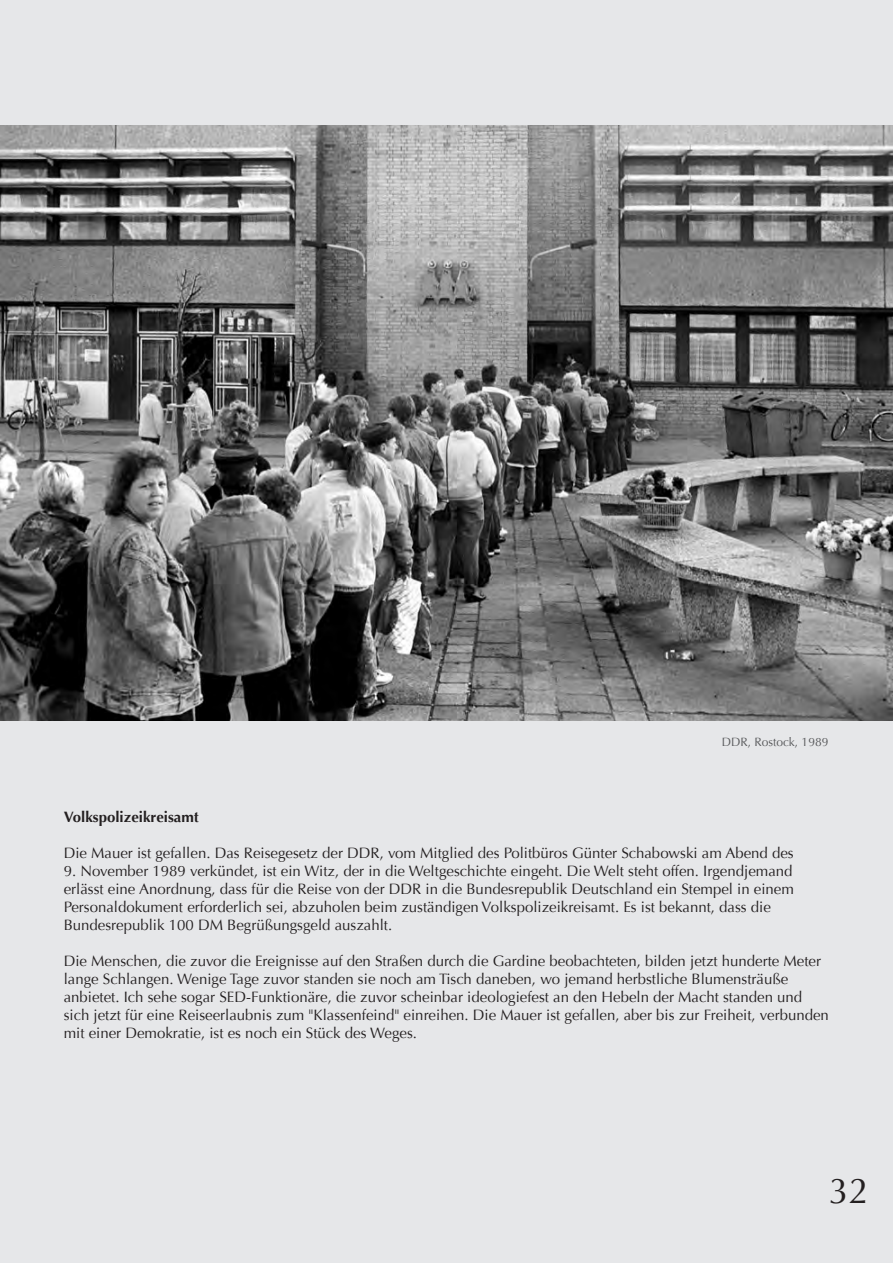
<style>
.page{position:relative;width:893px;height:1263px;background:#fff}
.page>*{position:absolute;margin:0;border:0;box-sizing:border-box;transform-origin:0 0}
.t1{font:36px "Optima";color:#231f20}
.t2{font:15px/18px "Optima";color:#231f20}
.t3{font:700 15px "Optima";color:#231f20}
.t4{font:12px "Optima";color:#57585a}
</style>
<div class="page">
<div style="left:1px;top:1px;width:891px;height:1261px;background:#e6e7e9"></div>
<img style="left:0;top:126px;width:893px;height:595px">
<p class="t4" style="left:722px;top:735px;width:108px">DDR, Rostock, 1989</p>
<p class="t3" style="left:64px;top:808px;width:137px">Volkspolizeikreisamt</p>
<p class="t2" style="left:64px;top:844px;width:731px">Die Mauer ist gefallen. Das Reisegesetz der DDR, vom Mitglied des Politbüros Günter Schabowski am Abend des</p>
<p class="t2" style="left:64px;top:862px;width:732px">9. November 1989 verkündet, ist ein Witz, der in die Weltgeschichte eingeht. Die Welt steht offen. Irgendjemand erlässt eine Anordnung, dass für die Reise von der DDR in die Bundesrepublik Deutschland ein Stempel in einem Personaldokument erforderlich sei, abzuholen beim zuständigen Volkspolizeikreisamt. Es ist bekannt, dass die Bundesrepublik 100 DM Begrüßungsgeld auszahlt.</p>
<p class="t2" style="left:64px;top:952px;width:767px">Die Menschen, die zuvor die Ereignisse auf den Straßen durch die Gardine beobachteten, bilden jetzt hunderte Meter lange Schlangen. Wenige Tage zuvor standen sie noch am Tisch daneben, wo jemand herbstliche Blumensträuße anbietet. Ich sehe sogar SED-Funktionäre, die zuvor scheinbar ideologiefest an den Hebeln der Macht standen und sich jetzt für eine Reiseerlaubnis zum "Klassenfeind" einreihen. Die Mauer ist gefallen, aber bis zur Freiheit, verbunden mit einer Demokratie, ist es noch ein Stück des Weges.</p>
<h1 class="t1" style="left:829px;top:1169px;width:42px">32</h1>
</div>
